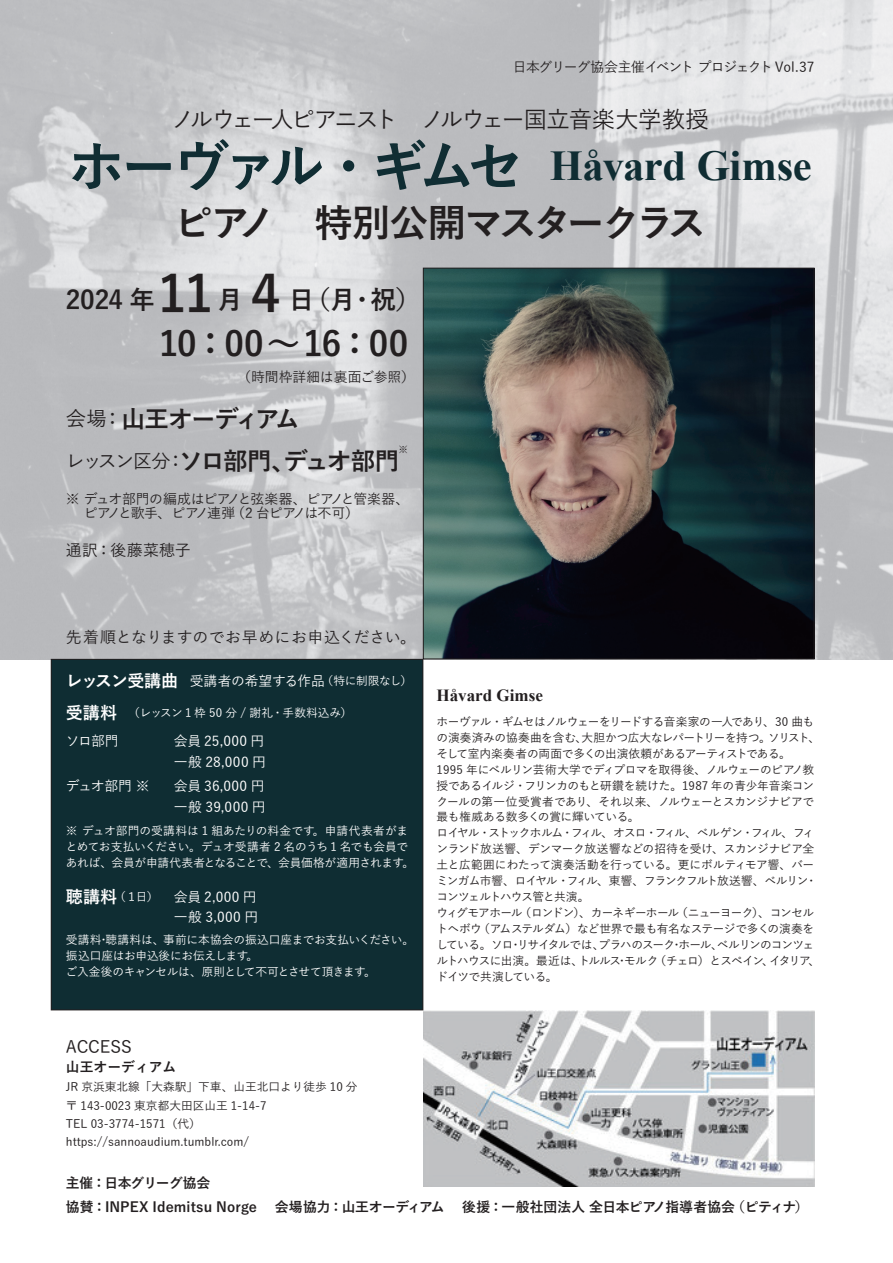
<style>
.page{position:relative;width:893px;height:1263px;background:#fff}
.page>*{position:absolute;margin:0;border:0;box-sizing:border-box;transform-origin:0 0}
.t1{font:700 56.4px "Yu Go";letter-spacing:-.135em;color:#102d33}
.t2{font:700 49.95px "Yu Go";color:#231f20}
.t3{font:700 42.45px "Times New Roman";letter-spacing:-.01em;color:#102d33}
.t4{font:700 38.25px "Yu Go";letter-spacing:-.085em;color:#231f20}
.t5{font:700 34.05px "Yu Go";letter-spacing:-.01em;color:#231f20}
.t6{font:700 25.5px "Yu Go";color:#231f20}
.t7{font:700 24.45px "Yu Go";letter-spacing:-.06em;color:#231f20}
.t8{font:500 23.4px "Yu Go";letter-spacing:-.075em;color:#231f20}
.t9{font:500 20.25px "Yu Go";color:#231f20}
.t10{font:500 19.2px "Yu Go";letter-spacing:-.1em;color:#231f20}
.t11{font:700 16.95px "Times New Roman";color:#231f20}
.t12{font:700 16.95px "Yu Go";letter-spacing:-.01em;color:#fff}
.t13{font:700 16.95px "Yu Go";letter-spacing:-.06em;color:#fff}
.t14{font:500 16.95px "Yu Go";color:#231f20}
.t15{font:500 15.9px "Yu Go";letter-spacing:.01em;color:#231f20}
.t16{font:700 13.8px "Yu Go";color:#231f20}
.t17{font:500 13.8px/14.9px "Yu Go";letter-spacing:-.04em;color:#231f20}
.t18{font:500 13.8px "Yu Go";letter-spacing:.005em;color:#fff}
.t19{font:500 13.8px/24.2px "Yu Go";letter-spacing:.025em;color:#fff}
.t20{font:500 13.8px "Yu Go";color:#231f20}
.t21{font:500 13.8px "Yu Go";letter-spacing:-.08em;color:#231f20}
.t22{font:700 13.8px "Yu Go";letter-spacing:-.04em;color:#231f20}
.t23{font:500 13.8px "Yu Go";letter-spacing:-.02em;color:#fff}
.t24{font:500 11.7px/15.9px "Yu Go";letter-spacing:-.035em;color:#231f20}
.t25{font:500 11.7px/15.9px "Yu Go";letter-spacing:-.015em;color:#fff}
.t26{font:500 11.7px/18px "Yu Go";color:#231f20}
.t27{font:500 11.7px/15.9px "Yu Go";letter-spacing:-.075em;color:#231f20}
.t28{font:500 11.7px/15.9px "Yu Go";letter-spacing:-.055em;color:#231f20}
.t29{font:500 11.7px "Yu Go";letter-spacing:-.015em;color:#231f20}
.t30{font:500 11.7px "Yu Go";letter-spacing:-.1em;color:#231f20}
.t31{font:500 11.7px "Yu Go";letter-spacing:-.065em;color:#231f20}
.t32{font:500 11.7px/15.9px "Yu Go";letter-spacing:-.085em;color:#231f20}
.t33{font:500 11.7px "Yu Go";letter-spacing:-.095em;color:#231f20}
.t34{font:500 11.7px "Yu Go";letter-spacing:-.105em;color:#231f20}
.t35{font:500 11.7px "Yu Go";letter-spacing:-.01em;color:#231f20}
.t36{font:500 11.7px "Yu Go";letter-spacing:-.08em;color:#231f20}
.t37{font:500 11.7px "Yu Go";letter-spacing:-.06em;color:#231f20}
.t38{font:500 9.6px "Yu Go";color:#231f20}
.s1{font-size:25.5px}
.s2{font-weight:500;font-size:11.7px}
</style>
<div class="page">
<img style="left:0;top:0;width:893px;height:659px">
<img style="left:425px;top:270px;width:387px;height:387px">
<div style="left:423px;top:268px;width:391px;height:391px;border:1px solid #231f20"></div>
<img style="left:423px;top:1010px;width:391px;height:176px">
<div style="left:51px;top:659px;width:372px;height:351px;background:#0f2d33"></div>
<div style="left:51px;top:659px;width:372px;height:351px;border:1px solid #231f20"></div>
<p class="t17" style="left:513px;top:57px;width:303px">日本グリーグ協会主催イベントプロジェクト Vol.37</p>
<h3 class="t8" style="left:171px;top:98px;width:539px">ノルウェー人ピアニスト　ノルウェー国立音楽大学教授</h3>
<h3 class="t3" style="left:550px;top:136px;width:263px">Håvard Gimse</h3>
<h1 class="t1" style="left:68px;top:135px;width:457px">ホーヴァル・ギムセ</h1>
<h3 class="t4" style="left:174px;top:202px;width:533px">ピアノ　特別公開マスタークラス</h3>
<h3 class="t6" style="left:66px;top:285px;width:91px">2024 年</h3>
<h2 class="t2" style="left:158px;top:265px;width:135px">11 ４<span class="s1">月</span></h2>
<h3 class="t6" style="left:289px;top:285px;width:27px">日</h3>
<h3 class="t6" style="left:305px;top:285px;width:53px">（月</h3>
<h3 class="t6" style="left:370px;top:285px;width:52px">祝(</h3>
<h3 class="t6" style="left:350px;top:285px;width:27px">・</h3>
<h3 class="t9" style="left:66px;top:400px;width:42px">会場</h3>
<h3 class="t9" style="left:102px;top:400px;width:22px">：</h3>
<h3 class="t5" style="left:159px;top:325px;width:251px">10：00~16：00</h3>
<p class="t20" style="left:237px;top:364px;width:179px">（時間枠詳細は裏面ご参照(</p>
<h3 class="t7" style="left:121px;top:405px;width:180px">山王オーディアム</h3>
<p class="t38" style="left:399px;top:440px;width:11px">※</p>
<h3 class="t7" style="left:283px;top:447px;width:117px">デュオ部門</h3>
<h3 class="t7" style="left:179px;top:447px;width:118px">ソロ部門、</h3>
<h3 class="t10" style="left:66px;top:443px;width:106px">レッスン区分</h3>
<p class="t17" style="left:231px;top:489px;width:179px;text-indent:-165px">※ デュオ部門の編成はピアノと弦楽器、ピアノと管楽器、（2 台ピアノは不可(</p>
<h3 class="t10" style="left:166px;top:443px;width:21px">：</h3>
<p class="t21" style="left:66px;top:501px;width:171px">　ピアノと歌手、ピアノ連弾</p>
<h3 class="t15" style="left:66px;top:535px;width:126px">通訳：後藤菜穂子</h3>
<h3 class="t15" style="left:66px;top:623px;width:352px">先着順となりますのでお早めにお申込ください。</h3>
<p class="t25" style="left:322px;top:671px;width:92px">（特に制限なし(</p>
<h3 class="t13" style="left:66px;top:671px;width:114px">レッスン受講曲</h3>
<p class="t25" style="left:140px;top:703px;width:214px">レッスン 1 枠 50 分 / 謝礼・手数料込み(</p>
<p class="t23" style="left:190px;top:668px;width:137px">受講者の希望する作品</p>
<h3 class="t12" style="left:66px;top:703px;width:75px">受講料　<span class="s2">（</span></h3>
<p class="t18" style="left:66px;top:728px;width:54px">ソロ部門</p>
<p class="t18" style="left:66px;top:773px;width:85px">デュオ部門 ※</p>
<p class="t18" style="left:174px;top:728px;width:92px">会員 25,000 円</p>
<p class="t19" style="left:174px;top:748px;width:94px">一般 28,000 円会員 36,000 円</p>
<p class="t18" style="left:174px;top:794px;width:93px">一般 39,000 円</p>
<p class="t25" style="left:66px;top:821px;width:350px">※ デュオ部門の受講料は 1 組あたりの料金です。申請代表者がまとめてお支払いください。デュオ受講者 2 名のうち 1 名でも会員であれば、会員が申請代表者となることで、会員価格が適用されます。</p>
<p class="t18" style="left:174px;top:884px;width:84px">会員 2,000 円</p>
<h3 class="t12" style="left:66px;top:887px;width:53px">聴講料</h3>
<p class="t25" style="left:114px;top:887px;width:25px">（１</p>
<p class="t25" style="left:136px;top:887px;width:24px">日）</p>
<p class="t18" style="left:174px;top:904px;width:86px">一般 3,000 円</p>
<p class="t25" style="left:66px;top:930px;width:350px">受講料聴講料は、事前に本協会の振込口座までお支払いください。</p>
<p class="t25" style="left:66px;top:930px;width:311px;text-indent:32px">・<br>振込口座はお申込後にお伝えします。<br>ご入金後のキャンセルは、原則として不可とさせて頂きます。</p>
<h3 class="t14" style="left:66px;top:1031px;width:67px">ACCESS</h3>
<p class="t16" style="left:66px;top:1059px;width:112px">山王オーディアム</p>
<p class="t26" style="left:66px;top:1077px;width:293px">JR 京浜東北線「大森駅」下車、山王北口より徒歩 10 分〒 143-0023 東京都大田区山王 1-14-7<br>TEL 03-3774-1571（代( https://sannoaudium.tumblr.com/</p>
<p class="t22" style="left:66px;top:1175px;width:146px">主催：日本グリーグ協会</p>
<h3 class="t11" style="left:437px;top:683px;width:108px">Håvard Gimse</h3>
<p class="t27" style="left:768px;top:712px;width:53px;text-indent:-332px">ホーヴァル・ギムセはノルウェーをリードする音楽家の一人であり、30 曲もソリスト、</p>
<p class="t35" style="left:437px;top:727px;width:152px">の演奏済みの協奏曲を含む、</p>
<p class="t24" style="left:437px;top:744px;width:356px">そして室内楽奏者の両面で多くの出演依頼があるアーティストである。</p>
<p class="t24" style="left:437px;top:760px;width:379px">1995 年にベルリン芸術大学でディプロマを取得後、ノルウェーのピアノ教</p>
<p class="t24" style="left:437px;top:776px;width:379px">授であるイルジ・フリンカのもと研鑽を続けた。1987 年の青少年音楽コン</p>
<p class="t29" style="left:437px;top:790px;width:379px">クールの第一位受賞者であり、それ以来、ノルウェーとスカンジナビアで</p>
<p class="t24" style="left:437px;top:808px;width:205px">最も権威ある数多くの賞に輝いている。</p>
<p class="t24" style="left:751px;top:824px;width:65px">フィル、フィ</p>
<p class="t24" style="left:581px;top:728px;width:191px">大胆かつ広大なレパートリーを持つ。</p>
<p class="t24" style="left:655px;top:824px;width:100px">フィル、ベルゲン・</p>
<p class="t30" style="left:488px;top:822px;width:86px">ストックホルム・</p>
<p class="t24" style="left:437px;top:824px;width:56px">ロイヤル・</p>
<p class="t24" style="left:437px;top:840px;width:379px">ンランド放送響、デンマーク放送響などの招待を受け、スカンジナビア全</p>
<p class="t24" style="left:437px;top:856px;width:379px">土と広範囲にわたって演奏活動を行っている。更にボルティモア響、バー</p>
<p class="t24" style="left:805px;top:871px;width:13px">・</p>
<p class="t24" style="left:571px;top:824px;width:87px">フィル、オスロ・</p>
<p class="t32" style="left:437px;top:871px;width:155px">ミンガム市響、ロイヤル・<br>コンツェルトハウス管と共演。</p>
<p class="t30" style="left:567px;top:870px;width:243px">フィル、東響、フランクフルト放送響、ベルリン</p>
<p class="t31" style="left:520px;top:902px;width:161px">（ロンドン）、カーネギーホール</p>
<p class="t31" style="left:676px;top:902px;width:140px">（ニューヨーク）、コンセル</p>
<p class="t24" style="left:478px;top:903px;width:338px;text-indent:-42px">ウィグモアホール<br>（アムステルダム）など世界で最も有名なステージで多くの演奏を</p>
<p class="t24" style="left:437px;top:919px;width:47px">トヘボウ</p>
<p class="t28" style="left:599px;top:935px;width:126px">プラハのスークホール、</p>
<p class="t33" style="left:437px;top:934px;width:169px">している。ソロリサイタルでは、</p>
<p class="t36" style="left:717px;top:934px;width:99px">ベルリンのコンツェ</p>
<p class="t24" style="left:510px;top:935px;width:13px">・</p>
<p class="t24" style="left:671px;top:935px;width:13px">・</p>
<p class="t34" style="left:654px;top:950px;width:158px">（チェロ）とスペインイタリア</p>
<p class="t24" style="left:762px;top:951px;width:13px">、</p>
<p class="t28" style="left:437px;top:951px;width:148px">ルトハウスに出演。最近は、ドイツで共演している。</p>
<p class="t37" style="left:578px;top:950px;width:82px">トルルスモルク</p>
<p class="t24" style="left:616px;top:951px;width:13px">・</p>
<p class="t24" style="left:808px;top:951px;width:13px">、</p>
<p class="t16" style="left:66px;top:1199px;width:670px">協賛：INPEX Idemitsu Norge　会場協力：山王オーディアム　後援：一般社団法人全日本ピアノ指導者協会</p>
<p class="t16" style="left:731px;top:1199px;width:79px">（ピティナ(</p>
</div>
